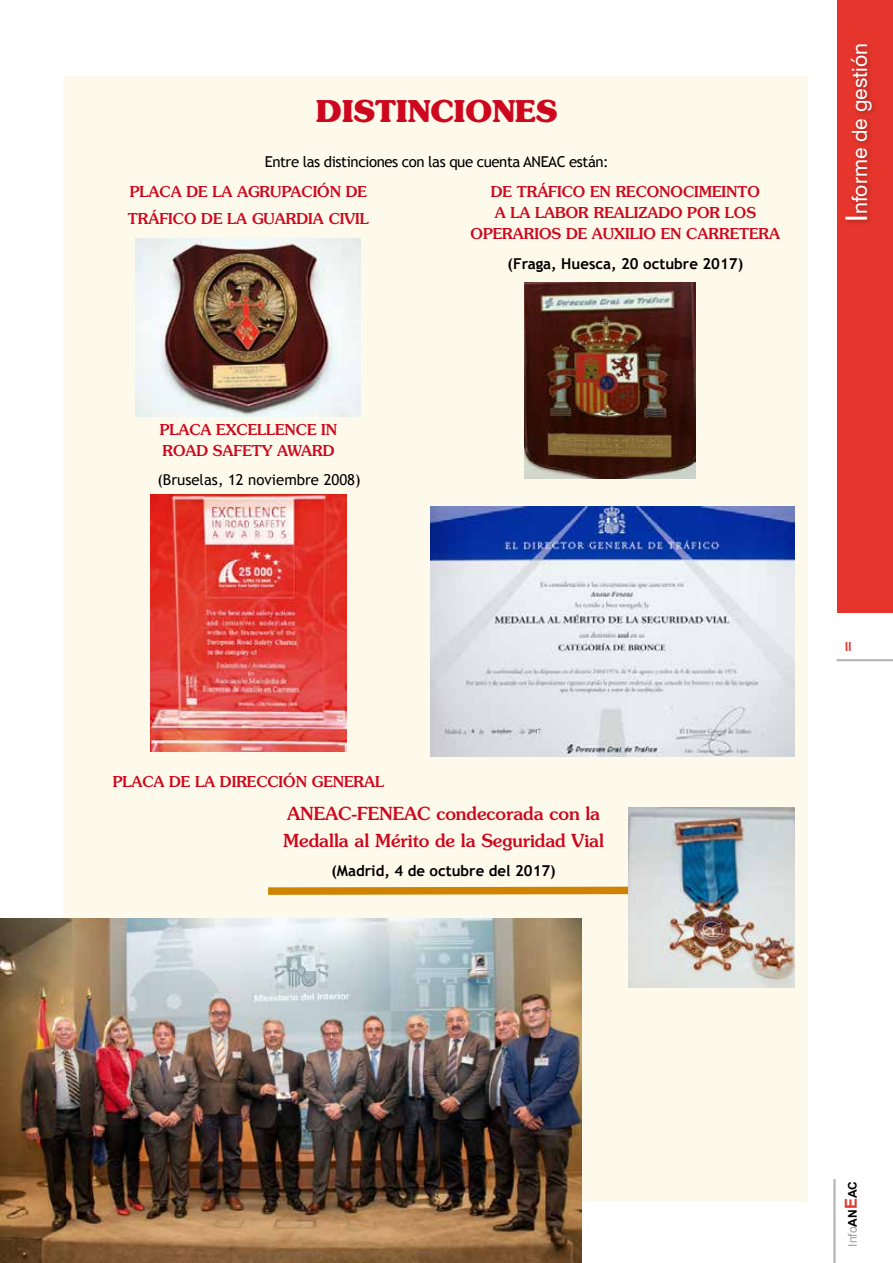
<style>
.page{position:relative;width:893px;height:1263px;background:#fff}
.page>*{position:absolute;margin:0;border:0;box-sizing:border-box;transform-origin:0 0}
.t1{font:700 30px "Souvenir";color:#cd071e}
.t2{font:21px "Swiss 721 BT";color:#fff}
.t3{font:500 18px/27px "Souvenir";color:#cd071e}
.t4{font:500 15px/21px "Souvenir";color:#cd071e}
.t5{font:700 15px "Trebuchet MS";color:#000}
.t6{font:15px "Trebuchet MS";letter-spacing:-.03em;color:#000}
.t7{font:15px "Trebuchet MS";color:#000}
.t8{font:500 13.5px "Handel Got D";color:#e5352c}
.t9{font:12px "Arial";color:#9c9e9f}
.s1{font-size:30px}
.s2{font-weight:700;color:#000}
.s3{font-weight:700;font-size:16.5px;color:#e5352c}
</style>
<div class="page">
<div style="left:838px;top:0;width:55px;height:613px;background:#e5352c"></div>
<hr style="left:833px;top:1179px;width:3px;height:84px;background:#b1b3b4">
<hr style="left:837px;top:659px;width:56px;height:2px;background:#b1b3b4">
<div style="left:843px;top:42px;width:35px;height:183px;background:#000;opacity:.3"></div>
<div style="left:64px;top:77px;width:744px;height:1125px;background:#fefaeb"></div>
<img style="left:136px;top:239px;width:225px;height:177px">
<img style="left:151px;top:494px;width:195px;height:257px">
<img style="left:525px;top:282px;width:170px;height:196px">
<img style="left:430px;top:506px;width:365px;height:250px">
<svg style="left:268px;top:883px;width:361px;height:16px"></svg>
<img style="left:629px;top:807px;width:166px;height:180px">
<img style="left:1px;top:918px;width:580px;height:345px">
<h1 class="t1" style="left:316px;top:92px;width:243px">DISTINCIONES</h1>
<p class="t6" style="left:265px;top:153px;width:345px">Entre las distinciones con las que cuenta ANEAC están:</p>
<p class="t4" style="left:128px;top:178px;width:242px;line-height:27px">PLACA DE LA AGRUPACIÓN DE<br>TRÁFICO DE LA GUARDIA CIVIL</p>
<p class="t4" style="left:471px;top:181px;width:311px;text-align:center">DE TRÁFICO EN RECONOCIMEINTO<br>A LA LABOR REALIZADO POR LOS<br>OPERARIOS DE AUXILIO EN CARRETERA</p>
<p class="t5" style="left:507px;top:254px;width:237px">(Fraga, Huesca, 20 octubre 2017)</p>
<p class="t4" style="left:160px;top:418px;width:179px">PLACA EXCELLENCE IN<br>ROAD SAFETY AWARD</p>
<p class="t7" style="left:157px;top:471px;width:205px">(Bruselas, 12 noviembre 2008)</p>
<p class="t4" style="left:113px;top:770px;width:273px">PLACA DE LA DIRECCIÓN GENERAL</p>
<p class="t3" style="left:283px;top:800px;width:322px">ANEAC-FENEAC condecorada con la<br>Medalla al Mérito de la Seguridad Vial</p>
<p class="t5" style="left:331px;top:861px;width:226px">(Madrid, 4 de octubre del 2017)</p>
<h2 class="t2" style="left:847px;top:222px;width:180px;rotate:-90deg"><span class="s1">I</span>nforme de gestión</h2>
<p class="t8" style="left:845px;top:638px;width:9px">11</p>
<p class="t9" style="left:845px;top:1247px;width:67px;rotate:-90deg">Info<span class="s2">an</span><span class="s3">e</span><span class="s2">ac</span></p>
</div>
